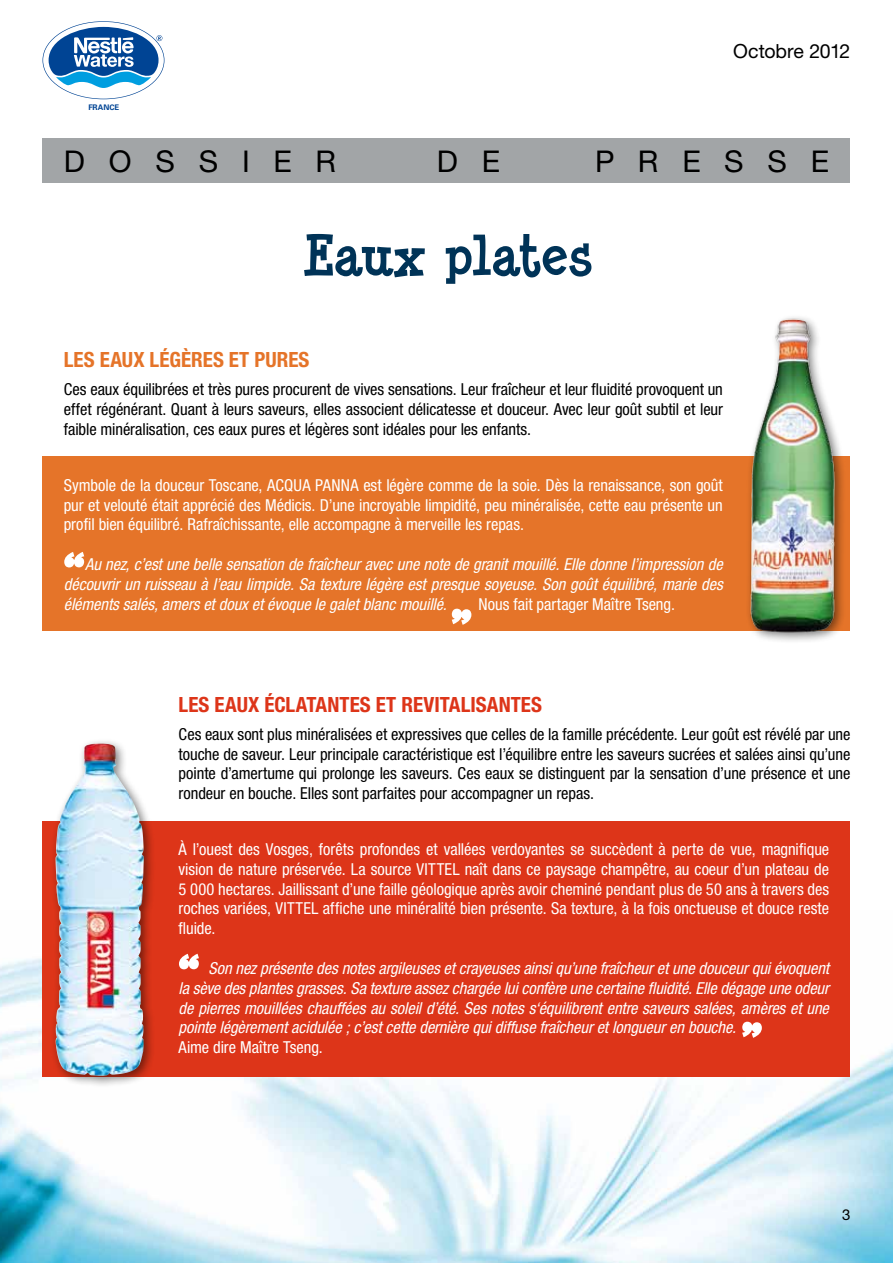
<style>
.page{position:relative;width:893px;height:1263px;background:#fff}
.page>*{position:absolute;margin:0;border:0;box-sizing:border-box;transform-origin:0 0}
.t1{font:700 52.5px "Minya Nouvelle";letter-spacing:-.005em;color:#003357}
.t2{font:700 52.5px "Minya Nouvelle";color:#fff}
.t3{font:30px "Helvetica Neue";letter-spacing:.795em;color:#000}
.t4{font:700 condensed 21px "Helvetica Neue";letter-spacing:.005em;color:#dd3519}
.t5{font:700 condensed 21px "Helvetica Neue";letter-spacing:.005em;color:#e57429}
.t6{font:19.5px "Helvetica Neue";letter-spacing:-.005em;color:#000}
.t7{font:condensed 16.5px/19.8px "Helvetica Neue";letter-spacing:-.005em;color:#fff;text-align:justify}
.t8{font:condensed 16.5px/19.8px "Helvetica Neue";letter-spacing:-.005em;color:#000;text-align:justify}
.t9{font:italic condensed 16.5px/19.8px "Helvetica Neue";letter-spacing:-.005em;color:#fff;text-align:justify}
.t10{font:15px "Helvetica Neue";color:#000}
.t11{font:700 7.65px "Univers";color:#004494}
</style>
<div class="page">
<img style="left:0;top:910px;width:893px;height:353px">
<div style="left:43px;top:138px;width:807px;height:45px;background:#a2a5a7"></div>
<svg style="left:43px;top:21px;width:121px;height:78px"></svg>
<div style="left:43px;top:456px;width:807px;height:175px;background:#e57429"></div>
<img style="left:748px;top:317px;width:95px;height:324px">
<div style="left:43px;top:821px;width:807px;height:255px;background:#dd3519"></div>
<div style="left:50px;top:737px;width:106px;height:351px;background:#000;opacity:.5"></div>
<img style="left:55px;top:743px;width:89px;height:333px">
<p class="t11" style="left:88px;top:103px;width:32px">FRANCE</p>
<p class="t6" style="left:733px;top:39px;width:119px">Octobre 2012</p>
<h2 class="t3" style="left:64px;top:144px;width:274px">DOSSIER</h2>
<h2 class="t3" style="left:437px;top:144px;width:65px">D E</h2>
<h2 class="t3" style="left:595px;top:144px;width:236px">PRESSE</h2>
<h1 class="t1" style="left:301px;top:226px;width:293px">Eaux plates</h1>
<p class="t5" style="left:64px;top:347px;width:247px">LES EAUX LÉGÈRES ET PURES</p>
<p class="t8" style="left:64px;top:380px;width:661px">Ces eaux équilibrées et très pures procurent de vives sensations. Leur fraîcheur et leur fluidité provoquent un effet régénérant. Quant à leurs saveurs, elles associent délicatesse et douceur. Avec leur goût subtil et leur faible minéralisation, ces eaux pures et légères sont idéales pour les enfants.</p>
<p class="t7" style="left:64px;top:475px;width:661px">Symbole de la douceur Toscane, ACQUA PANNA est légère comme de la soie. Dès la renaissance, son goût pur et velouté était apprécié des Médicis. D’une incroyable limpidité, peu minéralisée, cette eau présente un profil bien équilibré. Rafraîchissante, elle accompagne à merveille les repas.</p>
<p class="t9" style="left:64px;top:554px;width:660px;text-indent:21px">Au nez, c’est une belle sensation de fraîcheur avec une note de granit mouillé. Elle donne l’impression de découvrir un ruisseau à l’eau limpide. Sa texture légère est presque soyeuse. Son goût équilibré, marie des éléments salés, amers et doux et évoque le galet blanc mouillé.</p>
<h1 class="t2" style="left:63px;top:547px;width:24px">“</h1>
<p class="t7" style="left:479px;top:594px;width:198px">Nous fait partager Maître Tseng.</p>
<h1 class="t2" style="left:451px;top:603px;width:34px">”</h1>
<p class="t4" style="left:179px;top:691px;width:365px">LES EAUX ÉCLATANTES ET REVITALISANTES</p>
<p class="t8" style="left:179px;top:724px;width:673px">Ces eaux sont plus minéralisées et expressives que celles de la famille précédente. Leur goût est révélé par une touche de saveur. Leur principale caractéristique est l’équilibre entre les saveurs sucrées et salées ainsi qu’une pointe d’amertume qui prolonge les saveurs. Ces eaux se distinguent par la sensation d’une présence et une rondeur en bouche. Elles sont parfaites pour accompagner un repas.</p>
<p class="t7" style="left:179px;top:839px;width:652px">À l’ouest des Vosges, forêts profondes et vallées verdoyantes se succèdent à perte de vue, magnifique vision de nature préservée. La source VITTEL naît dans ce paysage champêtre, au coeur d’un plateau de 5 000 hectares. Jaillissant d’une faille géologique après avoir cheminé pendant plus de 50 ans à travers des roches variées, VITTEL affiche une minéralité bien présente. Sa texture, à la fois onctueuse et douce reste fluide.</p>
<p class="t9" style="left:179px;top:958px;width:652px;text-indent:30px">Son nez présente des notes argileuses et crayeuses ainsi qu’une fraîcheur et une douceur qui évoquent la sève des plantes grasses. Sa texture assez chargée lui confère une certaine fluidité. Elle dégage une odeur de pierres mouillées chauffées au soleil d’été. Ses notes s‘équilibrent entre saveurs salées, amères et une pointe légèrement acidulée ; c’est cette dernière qui diffuse fraîcheur et longueur en bouche.</p>
<p class="t7" style="left:179px;top:1037px;width:146px">Aime dire Maître Tseng.</p>
<h1 class="t2" style="left:177px;top:948px;width:24px">“</h1>
<h1 class="t2" style="left:741px;top:1016px;width:34px">”</h1>
<p class="t10" style="left:842px;top:1206px;width:10px">3</p>
</div>
